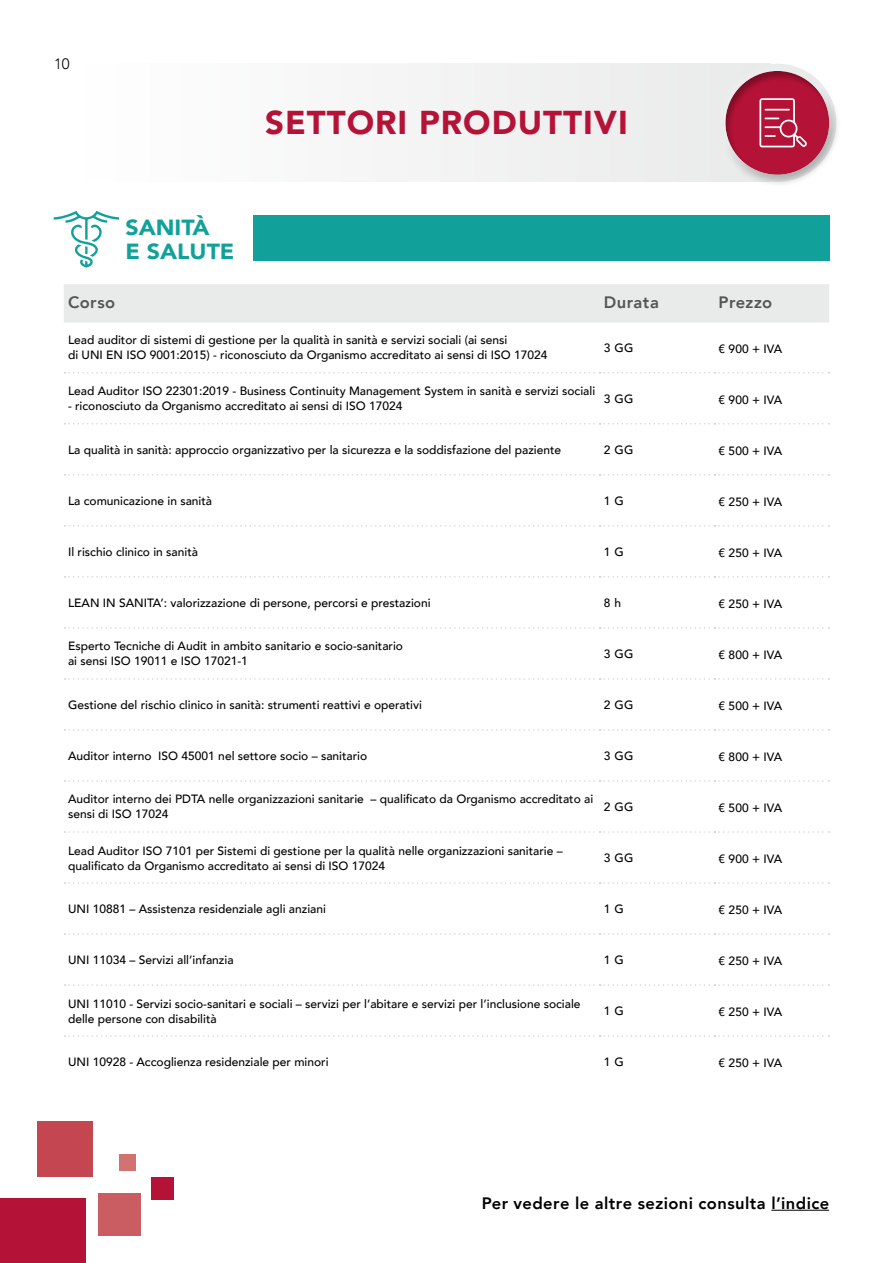
<style>
.page{position:relative;width:893px;height:1263px;background:#fff}
.page>*{position:absolute;margin:0;border:0;box-sizing:border-box;transform-origin:0 0}
.t1{font:900 33px "Avenir";letter-spacing:.03em;color:#b51237}
.t2{font:900 21.9px/23.9px "Avenir";color:#12a19a;scale:1.06 1}
.t3{font:800 16.5px "Avenir";letter-spacing:.03em;color:#000}
.t4{font:800 16.5px "Avenir";letter-spacing:.03em;color:#535454}
.t5{font:300 15px "Avenir";color:#000}
.t6{font:500 12px/15px "Avenir";color:#000}
</style>
<div class="page">
<div style="left:37px;top:1121px;width:56px;height:56px;background:#c34650"></div>
<div style="left:119px;top:1154px;width:17px;height:16px;background:#d27372"></div>
<div style="left:98px;top:1193px;width:43px;height:42px;background:#ca5d61"></div>
<div style="left:152px;top:1177px;width:22px;height:22px;background:#b51237"></div>
<hr style="left:771px;top:1210px;width:58px;height:1px;background:#000">
<div style="left:64px;top:284px;width:765px;height:38px;background:#e9eaea"></div>
<svg style="left:65px;top:372px;width:764px;height:1px"></svg>
<svg style="left:65px;top:423px;width:764px;height:1px"></svg>
<svg style="left:65px;top:474px;width:764px;height:1px"></svg>
<svg style="left:65px;top:525px;width:764px;height:2px"></svg>
<svg style="left:65px;top:576px;width:764px;height:2px"></svg>
<svg style="left:65px;top:627px;width:764px;height:2px"></svg>
<svg style="left:65px;top:678px;width:764px;height:2px"></svg>
<svg style="left:65px;top:729px;width:764px;height:2px"></svg>
<svg style="left:65px;top:780px;width:764px;height:2px"></svg>
<svg style="left:65px;top:831px;width:764px;height:2px"></svg>
<svg style="left:65px;top:882px;width:764px;height:2px"></svg>
<svg style="left:65px;top:933px;width:764px;height:2px"></svg>
<svg style="left:65px;top:984px;width:764px;height:2px"></svg>
<svg style="left:65px;top:1035px;width:764px;height:2px"></svg>
<div style="left:408px;top:64px;width:286px;height:118px;background:#f0f0f0"></div>
<div style="left:694px;top:39px;width:168px;height:155px;background:#000;opacity:.3"></div>
<svg style="left:759px;top:98px;width:49px;height:49px;background:#c44360"></svg>
<div style="left:253px;top:215px;width:576px;height:45px;background:#12a19a"></div>
<svg style="left:54px;top:211px;width:65px;height:57px"></svg>
<div style="left:0;top:1198px;width:85px;height:65px;background:#b51237"></div>
<p class="t5" style="left:54px;top:55px;width:17px">10</p>
<h2 class="t2" style="left:125px;top:215px;width:104px">SANITÀ<br>E SALUTE</h2>
<h1 class="t1" style="left:265px;top:94px;width:364px">SETTORI PRODUTTIVI</h1>
<h3 class="t4" style="left:68px;top:290px;width:49px">Corso</h3>
<h3 class="t4" style="left:604px;top:290px;width:57px">Durata</h3>
<h3 class="t4" style="left:719px;top:290px;width:55px">Prezzo</h3>
<p class="t6" style="left:68px;top:332px;width:481px">Lead auditor di sistemi di gestione per la qualità in sanità e servizi sociali (ai sensi<br>di UNI EN ISO 9001:2015) - riconosciuto da Organismo accreditato ai sensi di ISO 17024</p>
<p class="t6" style="left:604px;top:339px;width:31px">3 GG</p>
<p class="t6" style="left:719px;top:341px;width:65px">€ 900 + IVA</p>
<p class="t6" style="left:68px;top:383px;width:529px">Lead Auditor ISO 22301:2019 - Business Continuity Management System in sanità e servizi sociali</p>
<p class="t6" style="left:68px;top:398px;width:336px">- riconosciuto da Organismo accreditato ai sensi di ISO 17024</p>
<p class="t6" style="left:604px;top:390px;width:31px">3 GG</p>
<p class="t6" style="left:719px;top:392px;width:65px">€ 900 + IVA</p>
<p class="t6" style="left:68px;top:441px;width:495px">La qualità in sanità: approccio organizzativo per la sicurezza e la soddisfazione del paziente</p>
<p class="t6" style="left:604px;top:441px;width:31px">2 GG</p>
<p class="t6" style="left:719px;top:443px;width:65px">€ 500 + IVA</p>
<p class="t6" style="left:68px;top:492px;width:146px">La comunicazione in sanità</p>
<p class="t6" style="left:604px;top:492px;width:22px">1 G</p>
<p class="t6" style="left:719px;top:494px;width:65px">€ 250 + IVA</p>
<p class="t6" style="left:68px;top:543px;width:132px">Il rischio clinico in sanità</p>
<p class="t6" style="left:604px;top:543px;width:22px">1 G</p>
<p class="t6" style="left:719px;top:545px;width:65px">€ 250 + IVA</p>
<p class="t6" style="left:68px;top:595px;width:364px">LEAN IN SANITA’: valorizzazione di persone, percorsi e prestazioni</p>
<p class="t6" style="left:604px;top:595px;width:19px">8 h</p>
<p class="t6" style="left:719px;top:596px;width:65px">€ 250 + IVA</p>
<p class="t6" style="left:68px;top:638px;width:336px">Esperto Tecniche di Audit in ambito sanitario e socio-sanitario ai sensi ISO 19011 e ISO 17021-1</p>
<p class="t6" style="left:604px;top:646px;width:31px">3 GG</p>
<p class="t6" style="left:719px;top:647px;width:65px">€ 800 + IVA</p>
<p class="t6" style="left:68px;top:697px;width:356px">Gestione del rischio clinico in sanità: strumenti reattivi e operativi</p>
<p class="t6" style="left:604px;top:697px;width:31px">2 GG</p>
<p class="t6" style="left:719px;top:698px;width:65px">€ 500 + IVA</p>
<p class="t6" style="left:68px;top:748px;width:301px">Auditor interno ISO 45001 nel settore socio – sanitario</p>
<p class="t6" style="left:604px;top:748px;width:31px">3 GG</p>
<p class="t6" style="left:719px;top:749px;width:65px">€ 800 + IVA</p>
<p class="t6" style="left:68px;top:791px;width:527px">Auditor interno dei PDTA nelle organizzazioni sanitarie – qualificato da Organismo accreditato ai sensi di ISO 17024</p>
<p class="t6" style="left:604px;top:799px;width:31px">2 GG</p>
<p class="t6" style="left:719px;top:800px;width:65px">€ 500 + IVA</p>
<p class="t6" style="left:68px;top:842px;width:496px">Lead Auditor ISO 7101 per Sistemi di gestione per la qualità nelle organizzazioni sanitarie – qualificato da Organismo accreditato ai sensi di ISO 17024</p>
<p class="t6" style="left:604px;top:850px;width:31px">3 GG</p>
<p class="t6" style="left:719px;top:851px;width:65px">€ 900 + IVA</p>
<p class="t6" style="left:68px;top:901px;width:260px">UNI 10881 – Assistenza residenziale agli anziani</p>
<p class="t6" style="left:604px;top:901px;width:22px">1 G</p>
<p class="t6" style="left:719px;top:902px;width:65px">€ 250 + IVA</p>
<p class="t6" style="left:68px;top:952px;width:167px">UNI 11034 – Servizi all’infanzia</p>
<p class="t6" style="left:604px;top:952px;width:22px">1 G</p>
<p class="t6" style="left:719px;top:953px;width:65px">€ 250 + IVA</p>
<p class="t6" style="left:68px;top:995px;width:514px">UNI 11010 - Servizi socio-sanitari e sociali – servizi per l’abitare e servizi per l’inclusione sociale delle persone con disabilità</p>
<p class="t6" style="left:604px;top:1003px;width:22px">1 G</p>
<p class="t6" style="left:719px;top:1004px;width:65px">€ 250 + IVA</p>
<p class="t6" style="left:68px;top:1054px;width:262px">UNI 10928 - Accoglienza residenziale per minori</p>
<p class="t6" style="left:604px;top:1054px;width:22px">1 G</p>
<p class="t6" style="left:719px;top:1055px;width:65px">€ 250 + IVA</p>
<h3 class="t3" style="left:482px;top:1190px;width:349px">Per vedere le altre sezioni consulta l’indice</h3>
</div>
